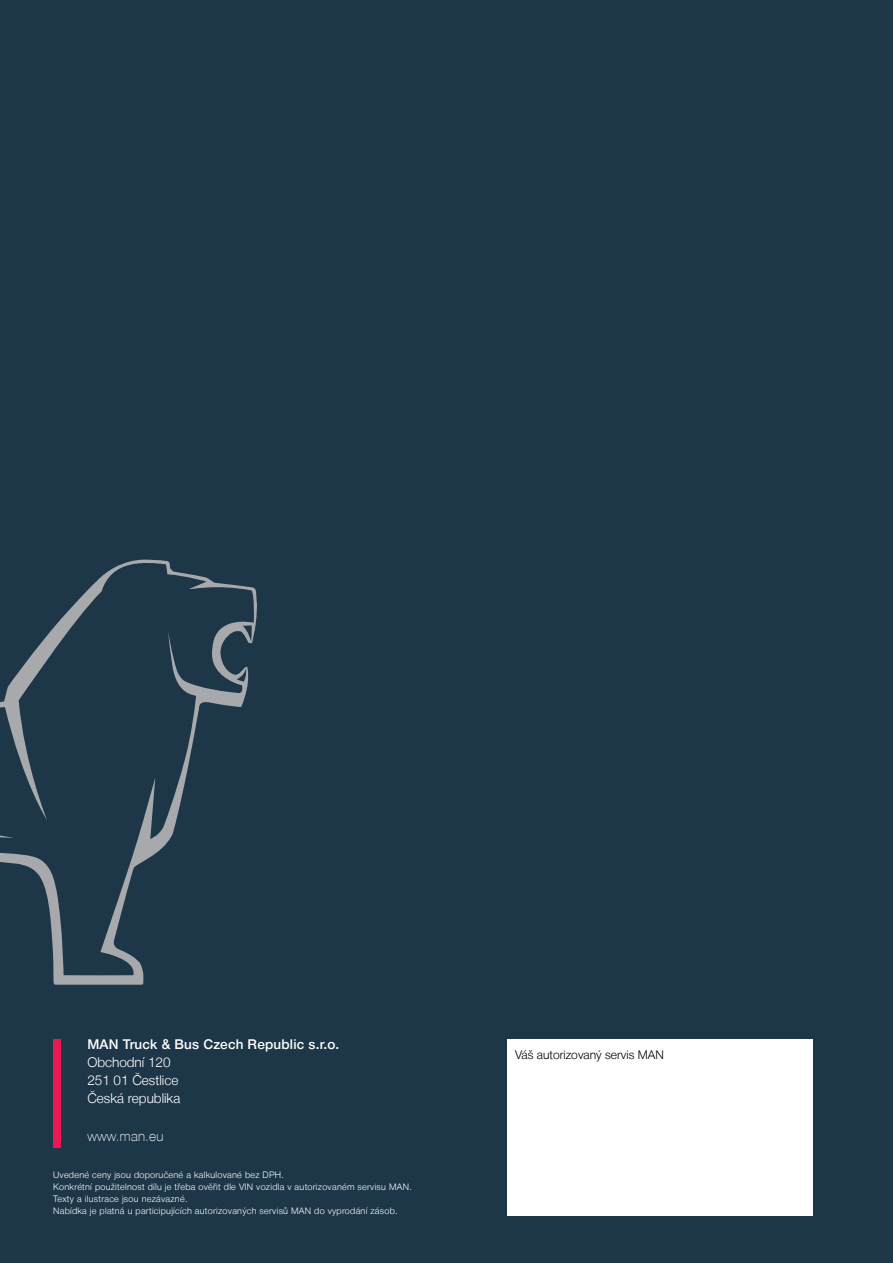
<style>
.page{position:relative;width:893px;height:1263px;background:#1d3648}
.page>*{position:absolute;margin:0;border:0;box-sizing:border-box;transform-origin:0 0}
.t1{font:300 13.5px/18px "Man Global";color:#fff}
.t2{font:500 13.5px "Man Global";letter-spacing:.015em;color:#fff}
.t3{font:100 13.5px "Man Europe";letter-spacing:.02em;color:#fff}
.t4{font:300 12px "Man Europe";color:#000}
.t5{font:300 9px/12px "Man Europe";letter-spacing:.03em;color:#fff}
</style>
<div class="page">
<div style="left:53px;top:1040px;width:8px;height:108px;background:#ed1651"></div>
<svg style="left:0;top:560px;width:257px;height:425px"></svg>
<div style="left:507px;top:1040px;width:306px;height:176px;background:#fff"></div>
<h1 class="t2" style="left:87px;top:1037px;width:253px">MAN Truck &amp; Bus Czech Republic s.r.o.</h1>
<h1 class="t1" style="left:87px;top:1054px;width:95px">Obchodní 120<br>251 01 Čestlice<br>Česká republika</h1>
<h1 class="t3" style="left:87px;top:1126px;width:78px">www.man.eu</h1>
<p class="t5" style="left:53px;top:1169px;width:360px">Uvedené ceny jsou doporučené a kalkulované bez DPH.<br>Konkrétní použitelnost dílu je třeba ověřit dle VIN vozidla v autorizovaném servisu MAN.<br>Texty a ilustrace jsou nezávazné.<br>Nabídka je platná u participujících autorizovaných servisů MAN do vyprodání zásob.</p>
<h2 class="t4" style="left:515px;top:1046px;width:150px">Váš autorizovaný servis MAN</h2>
</div>
